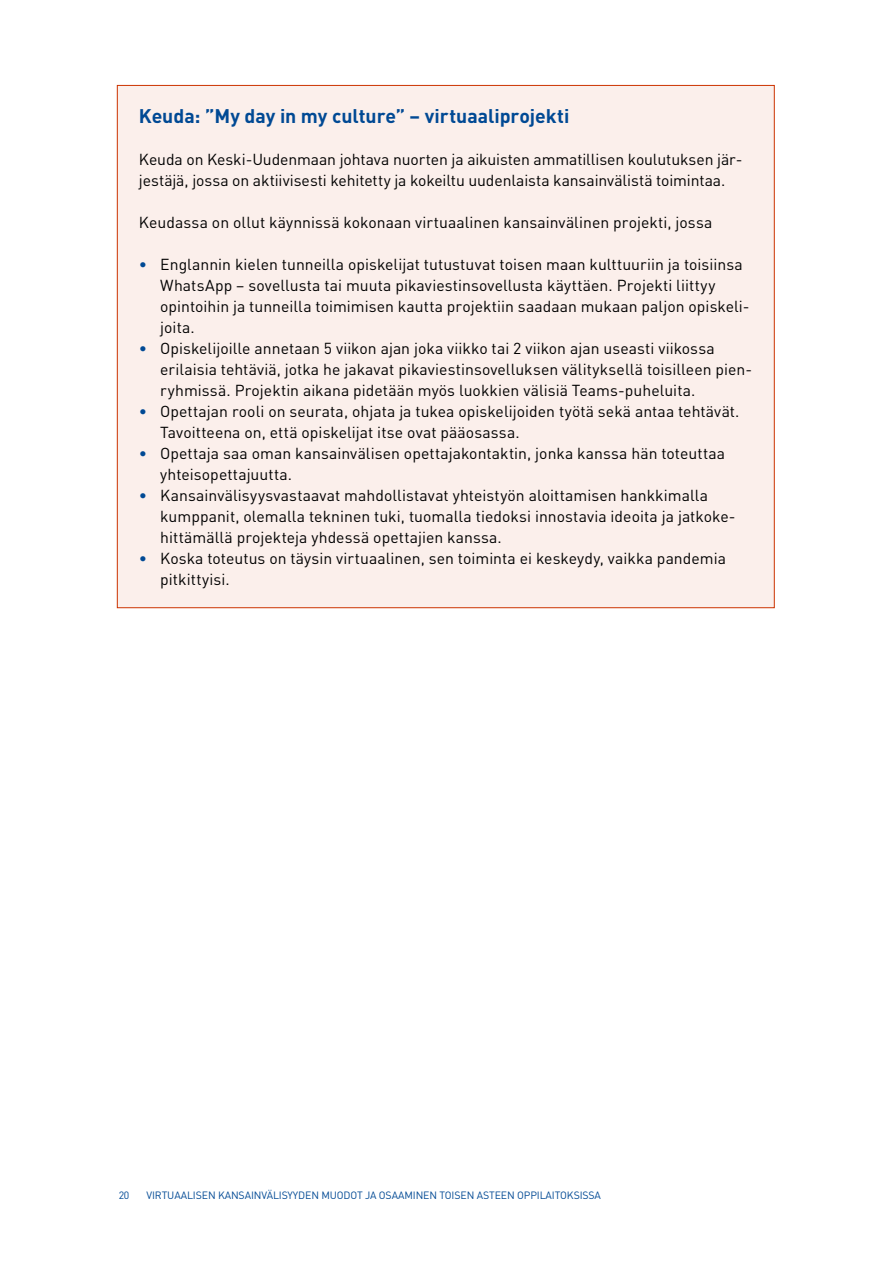
<style>
.page{position:relative;width:893px;height:1263px;background:#fff}
.page>*{position:absolute;margin:0;border:0;box-sizing:border-box;transform-origin:0 0}
.Boxitotsikko{font:700 19.5px "DIN Pro";letter-spacing:-.005em;color:#004994}
.leipis{font:15.75px/21px "DIN Pro";letter-spacing:.005em;color:#000}
.t1{font:10.5px "DIN Pro";letter-spacing:-.01em;color:#004994}
.s1{color:#004994}
</style>
<div class="page">
<div style="left:117px;top:85px;width:657px;height:523px;background:#fbefeb"></div>
<p class="Boxitotsikko" style="left:139px;top:103px;width:432px">Keuda: ”My day in my culture” – virtuaaliprojekti</p>
<p class="leipis" style="left:139px;top:148px;width:605px">Keuda on Keski-Uudenmaan johtava nuorten ja aikuisten ammatillisen koulutuksen jär&shy;jestäjä, jossa on aktiivisesti kehitetty ja kokeiltu uudenlaista kansainvälistä toimintaa.</p>
<p class="leipis" style="left:139px;top:211px;width:575px">Keudassa on ollut käynnissä kokonaan virtuaalinen kansainvälinen projekti, jossa</p>
<p class="leipis" style="left:160px;top:253px;width:591px;text-indent:-21px"><span class="s1">•</span> Englannin kielen tunneilla opiskelijat tutustuvat toisen maan kulttuuriin ja toisiinsa WhatsApp – sovellusta tai muuta pikaviestinsovellusta käyttäen. Projekti liittyy opintoihin ja tunneilla toimimisen kautta projektiin saadaan mukaan paljon opiskeli&shy;joita.</p>
<p class="leipis" style="left:160px;top:337px;width:594px;text-indent:-21px"><span class="s1">•</span> Opiskelijoille annetaan 5 viikon ajan joka viikko tai 2 viikon ajan useasti viikossa erilaisia tehtäviä, jotka he jakavat pikaviestinsovelluksen välityksellä toisilleen pien&shy;ryhmissä. Projektin aikana pidetään myös luokkien välisiä Teams-puheluita.</p>
<p class="leipis" style="left:160px;top:400px;width:581px;text-indent:-21px"><span class="s1">•</span> Opettajan rooli on seurata, ohjata ja tukea opiskelijoiden työtä sekä antaa tehtävät.<br>Tavoitteena on, että opiskelijat itse ovat pääosassa.</p>
<p class="leipis" style="left:160px;top:442px;width:566px;text-indent:-21px"><span class="s1">•</span> Opettaja saa oman kansainvälisen opettajakontaktin, jonka kanssa hän toteuttaa yhteisopettajuutta.</p>
<p class="leipis" style="left:160px;top:484px;width:577px;text-indent:-21px"><span class="s1">•</span> Kansainvälisyysvastaavat mahdollistavat yhteistyön aloittamisen hankkimalla kumppanit, olemalla tekninen tuki, tuomalla tiedoksi innostavia ideoita ja jatkoke&shy;hittämällä projekteja yhdessä opettajien kanssa.</p>
<p class="leipis" style="left:160px;top:547px;width:567px;text-indent:-21px"><span class="s1">•</span> Koska toteutus on täysin virtuaalinen, sen toiminta ei keskeydy, vaikka pandemia pitkittyisi.</p>
<p class="t1" style="left:119px;top:1188px;width:12px">20</p>
<p class="t1" style="left:146px;top:1188px;width:456px">VIRTUAALISEN KANSAINVÄLISYYDEN MUODOT JA OSAAMINEN TOISEN ASTEEN OPPILAITOKSISSA</p>
</div>
